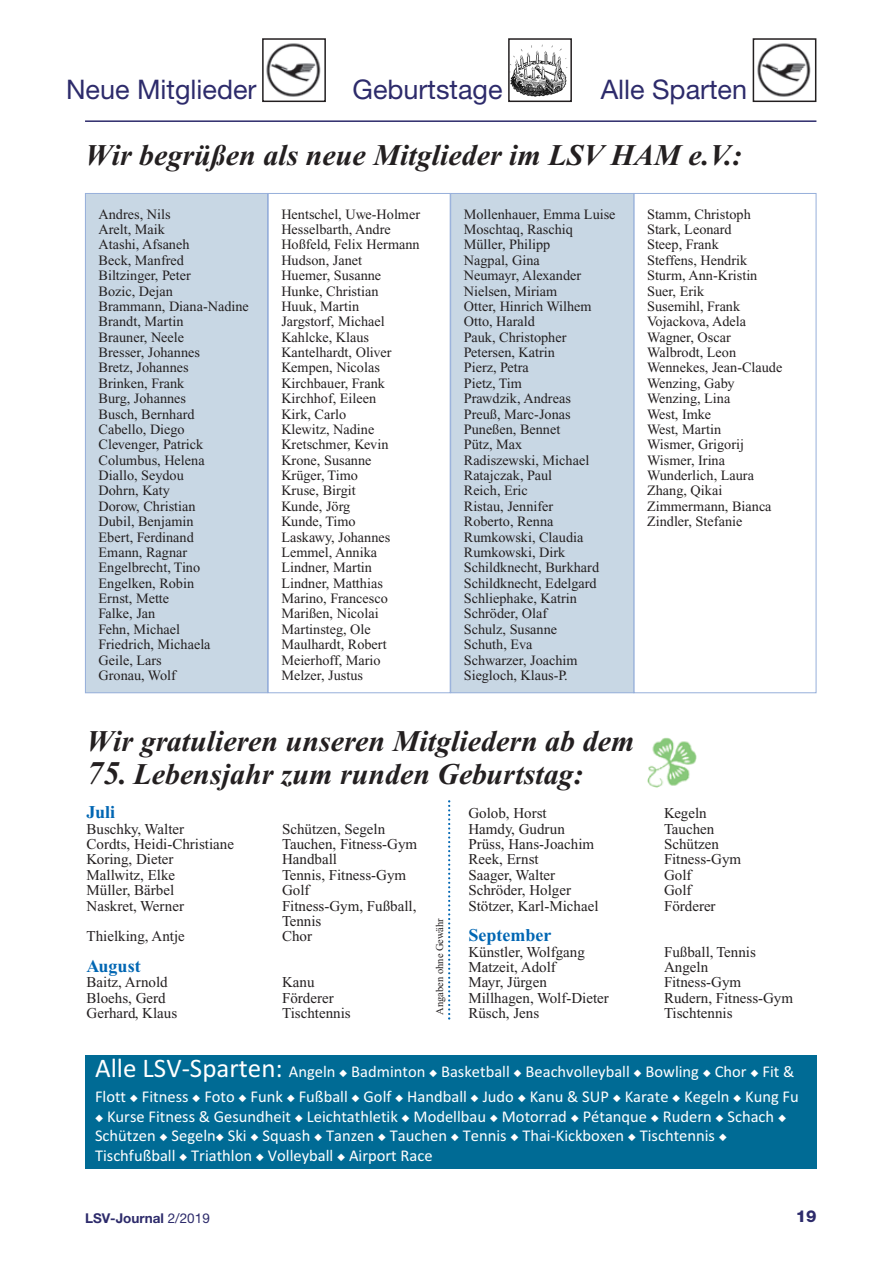
<style>
.page{position:relative;width:893px;height:1263px;background:#fff}
.page>*{position:absolute;margin:0;border:0;box-sizing:border-box;transform-origin:0 0}
.t1{font:italic 700 30px "Times New Roman";color:#231f20}
.t2{font:27px "Helvetica Neue";color:#2d2b6b}
.t3{font:700 18px "Times New Roman";color:#0166b3}
.t4{font:16.5px/19.8px "Calibri";color:#fff}
.t5{font:800 16.5px "Helvetica Neue";color:#2d2b6b}
.t6{font:15px/15.3px "Times New Roman";color:#231f20}
.t7{font:14.25px/15.3px "Times New Roman";color:#231f20}
.t8{font:700 13.5px "Helvetica Neue";color:#2d2b6b}
.t9{font:10.5px "Times New Roman";color:#231f20}
.s1{font-size:33px}
.s2{font-size:27px}
.s3{font-weight:400}
</style>
<div class="page">
<hr style="left:85px;top:120px;width:731px;height:2px;background:#2d2b6b">
<img style="left:757px;top:43px;width:54px;height:54px">
<div style="left:753px;top:38px;width:63px;height:64px;border:2px solid #231f20"></div>
<img style="left:511px;top:44px;width:57px;height:53px">
<div style="left:508px;top:38px;width:64px;height:64px;border:2px solid #231f20"></div>
<img style="left:266px;top:43px;width:55px;height:54px">
<div style="left:262px;top:38px;width:64px;height:64px;border:2px solid #231f20"></div>
<div style="left:634px;top:193px;width:182px;height:500px;border:1px solid #96afda"></div>
<div style="left:86px;top:194px;width:181px;height:498px;background:#c8d7e4"></div>
<div style="left:85px;top:193px;width:183px;height:500px;border:1px solid #96afda"></div>
<div style="left:268px;top:193px;width:183px;height:500px;border:1px solid #96afda"></div>
<div style="left:451px;top:194px;width:182px;height:498px;background:#c8d7e4"></div>
<div style="left:450px;top:193px;width:184px;height:500px;border:1px solid #96afda"></div>
<svg style="left:448px;top:800px;width:2px;height:219px"></svg>
<img style="left:647px;top:737px;width:50px;height:50px">
<div style="left:85px;top:1055px;width:731px;height:114px;background:#006b95"></div>
<h2 class="t2" style="left:66px;top:73px;width:192px">Neue Mitglieder</h2>
<h2 class="t2" style="left:353px;top:73px;width:151px">Geburtstage</h2>
<h2 class="t2" style="left:601px;top:73px;width:148px">Alle Sparten</h2>
<h1 class="t1" style="left:85px;top:139px;width:659px">Wir begrüßen als neue Mitglieder im LSV HAM e.V.:</h1>
<p class="t7" style="left:647px;top:206px;width:137px">Stamm, Christoph<br>Stark, Leonard<br>Steep, Frank<br>Steffens, Hendrik<br>Sturm, Ann-Kristin<br>Suer, Erik<br>Susemihl, Frank<br>Vojackova, Adela<br>Wagner, Oscar<br>Walbrodt, Leon<br>Wennekes, Jean-Claude<br>Wenzing, Gaby<br>Wenzing, Lina<br>West, Imke<br>West, Martin<br>Wismer, Grigorij<br>Wismer, Irina<br>Wunderlich, Laura<br>Zhang, Qikai<br>Zimmermann, Bianca<br>Zindler, Stefanie</p>
<p class="t7" style="left:99px;top:206px;width:152px">Andres, Nils<br>Arelt, Maik<br>Atashi, Afsaneh<br>Beck, Manfred<br>Biltzinger, Peter<br>Bozic, Dejan<br>Brammann, Diana-Nadine<br>Brandt, Martin<br>Brauner, Neele<br>Bresser, Johannes<br>Bretz, Johannes<br>Brinken, Frank<br>Burg, Johannes<br>Busch, Bernhard<br>Cabello, Diego<br>Clevenger, Patrick<br>Columbus, Helena<br>Diallo, Seydou<br>Dohrn, Katy<br>Dorow, Christian<br>Dubil, Benjamin<br>Ebert, Ferdinand<br>Emann, Ragnar<br>Engelbrecht, Tino<br>Engelken, Robin<br>Ernst, Mette<br>Falke, Jan<br>Fehn, Michael<br>Friedrich, Michaela<br>Geile, Lars<br>Gronau, Wolf</p>
<p class="t7" style="left:281px;top:206px;width:140px">Hentschel, Uwe-Holmer<br>Hesselbarth, Andre<br>Hoßfeld, Felix Hermann<br>Hudson, Janet<br>Huemer, Susanne<br>Hunke, Christian<br>Huuk, Martin<br>Jargstorf, Michael<br>Kahlcke, Klaus<br>Kantelhardt, Oliver<br>Kempen, Nicolas<br>Kirchbauer, Frank<br>Kirchhof, Eileen<br>Kirk, Carlo<br>Klewitz, Nadine<br>Kretschmer, Kevin<br>Krone, Susanne<br>Krüger, Timo<br>Kruse, Birgit<br>Kunde, Jörg<br>Kunde, Timo<br>Laskawy, Johannes<br>Lemmel, Annika<br>Lindner, Martin<br>Lindner, Matthias<br>Marino, Francesco<br>Marißen, Nicolai<br>Martinsteg, Ole<br>Maulhardt, Robert<br>Meierhoff, Mario<br>Melzer, Justus</p>
<p class="t7" style="left:464px;top:206px;width:153px">Mollenhauer, Emma Luise<br>Moschtaq, Raschiq<br>Müller, Philipp<br>Nagpal, Gina<br>Neumayr, Alexander<br>Nielsen, Miriam<br>Otter, Hinrich Wilhem<br>Otto, Harald<br>Pauk, Christopher<br>Petersen, Katrin<br>Pierz, Petra<br>Pietz, Tim<br>Prawdzik, Andreas<br>Preuß, Marc-Jonas<br>Puneßen, Bennet<br>Pütz, Max<br>Radiszewski, Michael<br>Ratajczak, Paul<br>Reich, Eric<br>Ristau, Jennifer<br>Roberto, Renna<br>Rumkowski, Claudia<br>Rumkowski, Dirk<br>Schildknecht, Burkhard<br>Schildknecht, Edelgard<br>Schliephake, Katrin<br>Schröder, Olaf<br>Schulz, Susanne<br>Schuth, Eva<br>Schwarzer, Joachim<br>Siegloch, Klaus-P.</p>
<h1 class="t1" style="left:87px;top:725px;width:549px">Wir gratulieren unseren Mitgliedern ab dem</h1>
<h1 class="t1" style="left:87px;top:758px;width:498px"><span class="s1">75</span>. Lebensjahr zum runden Geburtstag:</h1>
<p class="t3" style="left:87px;top:802px;width:30px">Juli</p>
<p class="t6" style="left:87px;top:821px;width:99px">Buschky, Walter</p>
<p class="t6" style="left:282px;top:821px;width:105px">Schützen, Segeln</p>
<p class="t6" style="left:87px;top:836px;width:149px">Cordts, Heidi-Christiane</p>
<p class="t6" style="left:282px;top:836px;width:137px">Tauchen, Fitness-Gym</p>
<p class="t6" style="left:87px;top:852px;width:88px">Koring, Dieter</p>
<p class="t6" style="left:282px;top:852px;width:56px">Handball</p>
<p class="t6" style="left:87px;top:867px;width:90px">Mallwitz, Elke</p>
<p class="t6" style="left:282px;top:867px;width:126px">Tennis, Fitness-Gym</p>
<p class="t6" style="left:87px;top:882px;width:89px">Müller, Bärbel</p>
<p class="t6" style="left:282px;top:882px;width:29px">Golf</p>
<p class="t6" style="left:87px;top:898px;width:99px">Naskret, Werner</p>
<p class="t6" style="left:282px;top:898px;width:136px">Fitness-Gym, Fußball,<br>Tennis</p>
<p class="t6" style="left:87px;top:929px;width:100px">Thielking, Antje</p>
<p class="t6" style="left:282px;top:929px;width:31px">Chor</p>
<p class="t3" style="left:87px;top:956px;width:56px">August</p>
<p class="t6" style="left:87px;top:975px;width:83px">Baitz, Arnold</p>
<p class="t6" style="left:282px;top:975px;width:34px">Kanu</p>
<p class="t6" style="left:87px;top:990px;width:81px">Bloehs, Gerd</p>
<p class="t6" style="left:282px;top:990px;width:53px">Förderer</p>
<p class="t6" style="left:87px;top:1005px;width:92px">Gerhard, Klaus</p>
<p class="t6" style="left:282px;top:1005px;width:70px">Tischtennis</p>
<p class="t6" style="left:468px;top:806px;width:80px">Golob, Horst</p>
<p class="t6" style="left:664px;top:806px;width:44px">Kegeln</p>
<p class="t6" style="left:468px;top:821px;width:98px">Hamdy, Gudrun</p>
<p class="t6" style="left:664px;top:821px;width:52px">Tauchen</p>
<p class="t6" style="left:468px;top:836px;width:127px">Prüss, Hans-Joachim</p>
<p class="t6" style="left:664px;top:836px;width:56px">Schützen</p>
<p class="t6" style="left:468px;top:852px;width:72px">Reek, Ernst</p>
<p class="t6" style="left:664px;top:852px;width:79px">Fitness-Gym</p>
<p class="t6" style="left:468px;top:867px;width:88px">Saager, Walter</p>
<p class="t6" style="left:664px;top:867px;width:29px">Golf</p>
<p class="t6" style="left:468px;top:882px;width:104px">Schröder, Holger</p>
<p class="t6" style="left:664px;top:882px;width:29px">Golf</p>
<p class="t6" style="left:468px;top:898px;width:132px">Stötzer, Karl-Michael</p>
<p class="t6" style="left:664px;top:898px;width:53px">Förderer</p>
<p class="t3" style="left:468px;top:925px;width:84px">September</p>
<p class="t6" style="left:468px;top:944px;width:118px">Künstler, Wolfgang</p>
<p class="t6" style="left:664px;top:944px;width:93px">Fußball, Tennis</p>
<p class="t6" style="left:468px;top:959px;width:89px">Matzeit, Adolf</p>
<p class="t6" style="left:664px;top:959px;width:46px">Angeln</p>
<p class="t6" style="left:468px;top:975px;width:80px">Mayr, Jürgen</p>
<p class="t6" style="left:664px;top:975px;width:79px">Fitness-Gym</p>
<p class="t6" style="left:468px;top:990px;width:142px">Millhagen, Wolf-Dieter</p>
<p class="t6" style="left:664px;top:990px;width:131px">Rudern, Fitness-Gym</p>
<p class="t9" style="left:434px;top:1015px;width:98px;rotate:-90deg">Angaben ohne Gewähr</p>
<p class="t6" style="left:468px;top:1005px;width:72px">Rüsch, Jens</p>
<p class="t6" style="left:664px;top:1005px;width:70px">Tischtennis</p>
<p class="t4" style="left:95px;top:1059px;width:705px;line-height:24.6px"><span class="s2">Alle LSV‐Sparten:</span> Angeln ◆ Badminton ◆ Basketball ◆ Beachvolleyball ◆ Bowling ◆ Chor ◆ Fit &amp;<br>Flott ◆ Fitness ◆ Foto ◆ Funk ◆ Fußball ◆ Golf ◆ Handball ◆ Judo ◆ Kanu &amp; SUP ◆ Karate ◆ Kegeln ◆ Kung Fu</p>
<p class="t4" style="left:95px;top:1105px;width:693px">◆ Kurse Fitness &amp; Gesundheit ◆ Leichtathletik ◆ Modellbau ◆ Motorrad ◆ Pétanque ◆ Rudern ◆ Schach ◆<br>Schützen ◆ Segeln◆ Ski ◆ Squash ◆ Tanzen ◆ Tauchen ◆ Tennis ◆ Thai‐Kickboxen ◆ Tischtennis ◆<br>Tischfußball ◆ Triathlon ◆ Volleyball ◆ Airport Race</p>
<p class="t8" style="left:85px;top:1207px;width:126px">LSV-Journal <span class="s3">2/2019</span></p>
<p class="t5" style="left:796px;top:1206px;width:22px">19</p>
</div>
